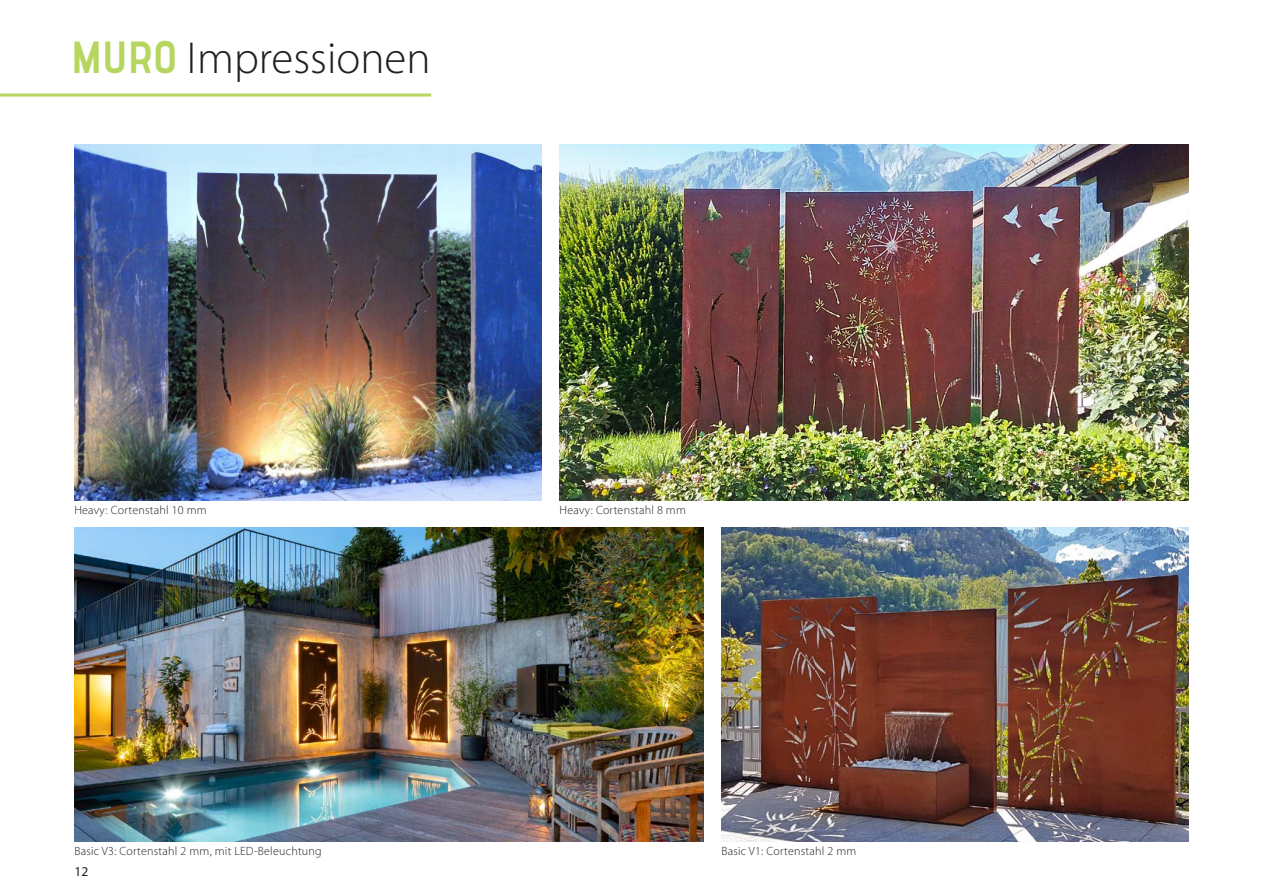
<style>
.page{position:relative;width:1263px;height:893px;background:#fff}
.page>*{position:absolute;margin:0;border:0;box-sizing:border-box;transform-origin:0 0}
.t1{font:300 45px "Myriad Pro";color:#231f20}
.t2{font:13.5px "Myriad Pro";color:#231f20}
.t3{font:300 12px "Myriad Pro";letter-spacing:.02em;color:#231f20}
.s1{font-family:"advent Bd 3";font-weight:400;color:#b6d65f}
</style>
<div class="page">
<img style="left:560px;top:145px;width:628px;height:356px">
<img style="left:74px;top:145px;width:468px;height:356px">
<img style="left:721px;top:527px;width:467px;height:315px">
<img style="left:74px;top:527px;width:629px;height:315px">
<hr style="left:0;top:94px;width:431px;height:3px;background:#b6d65f">
<h1 class="t1" style="left:71px;top:33px;width:361px"><span class="s1">MURO</span> Impressionen</h1>
<p class="t3" style="left:74px;top:503px;width:134px">Heavy: Cortenstahl 10 mm</p>
<p class="t3" style="left:560px;top:503px;width:128px">Heavy: Cortenstahl 8 mm</p>
<p class="t3" style="left:74px;top:845px;width:249px">Basic V3: Cortenstahl 2 mm, mit LED-Beleuchtung</p>
<p class="t3" style="left:721px;top:845px;width:136px">Basic V1: Cortenstahl 2 mm</p>
<p class="t2" style="left:74px;top:863px;width:15px">12</p>
</div>
